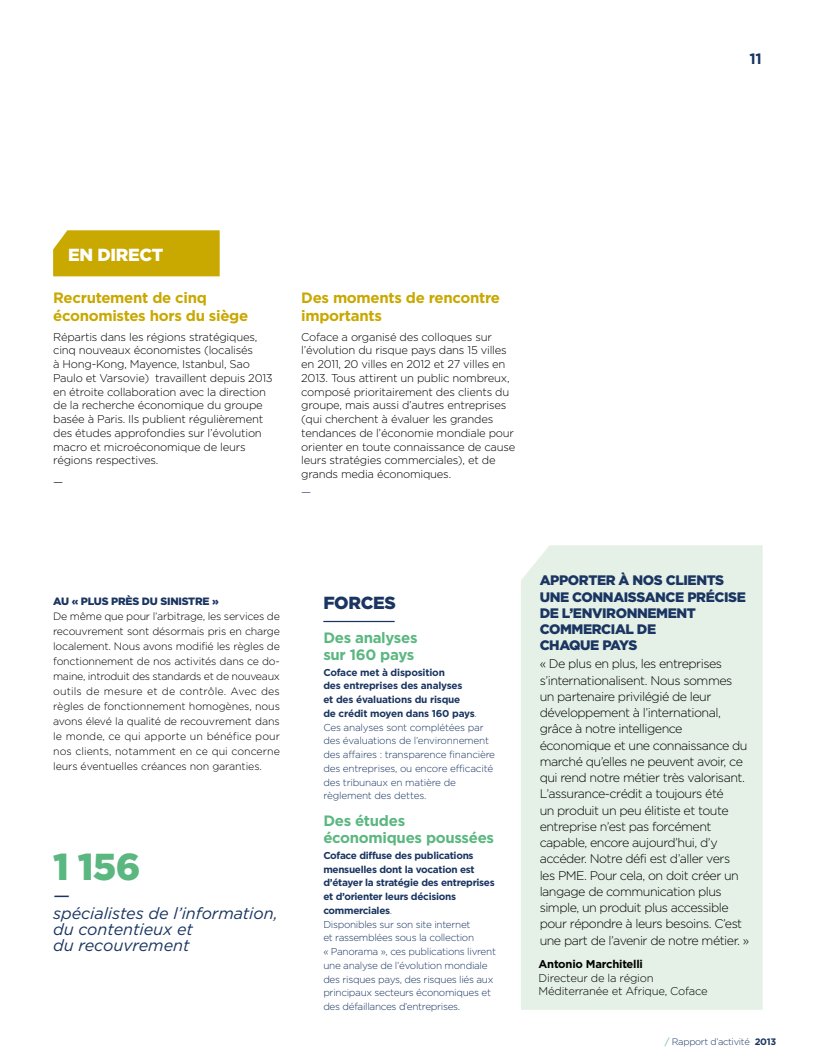
<style>
.page{position:relative;width:815px;height:1063px;background:#fff}
.page>*{position:absolute;margin:0;border:0;box-sizing:border-box;transform-origin:0 0}
.t1{font:900 37.5px "Gotham";color:#5bb780}
.t2{font:italic 18.75px "Gotham";color:#1a3561}
.t3{font:900 17.5px "Gotham";color:#fff}
.t4{font:900 17.5px "Gotham";color:#1a3561}
.t5{font:italic 16.25px/16.2px "Gotham";letter-spacing:-.005em;color:#1a3561}
.t6{font:700 15px/17.5px "Gotham";letter-spacing:-.02em;color:#c9a800}
.t7{font:700 15px/17.5px "Gotham";letter-spacing:-.02em;color:#5bb780}
.t8{font:700 15px "Gotham";color:#1a3561}
.t9{font:900 13.75px/16.2px "Gotham";letter-spacing:-.03em;color:#1a3561}
.t10{font:300 12.5px/16.2px "Gotham";letter-spacing:-.04em;color:#000}
.t11{font:300 11.25px/13.8px "Gotham";letter-spacing:-.02em;color:#000}
.t12{font:700 11.25px "Gotham";letter-spacing:-.02em;color:#000}
.t13{font:300 11.25px "Gotham";color:#1a3561}
.t14{font:300 10.62px/15px "Gotham";letter-spacing:-.01em;color:#000;text-align:justify}
.t15{font:900 10.62px "Gotham";letter-spacing:-.02em;color:#1a3561}
.t16{font:300 10px/13.8px "Gotham";letter-spacing:-.03em;color:#1a3561}
.t17{font:300 9.38px "Gotham";letter-spacing:-.03em;color:#1a3561}
.s1{font-weight:700}
.s2{font-weight:400;color:#5bb780}
</style>
<div class="page">
<hr style="left:323px;top:621px;width:72px;height:1px;background:#1a3561">
<div style="left:521px;top:545px;width:242px;height:465px;background:#e5f1e7"></div>
<div style="left:53px;top:230px;width:167px;height:46px;background:#c9a800"></div>
<h3 class="t8" style="left:749px;top:50px;width:14px">11</h3>
<h3 class="t3" style="left:68px;top:245px;width:97px">EN DIRECT</h3>
<h3 class="t6" style="left:53px;top:289px;width:197px">Recrutement de cinq économistes hors du siège</h3>
<p class="t11" style="left:53px;top:330px;width:221px">Répartis dans les régions stratégiques, cinq nouveaux économistes (localisés<br>à Hong-Kong, Mayence, -Istanbul, Sao Paulo et Varsovie) travaillent depuis 2013 en étroite collaboration avec la direction de la recherche économique du groupe basée à Paris. I ls publient régulièrement des études approfondies sur l’évolution macro et microéconomique de leurs régions respectives.</p>
<p class="t11" style="left:53px;top:475px;width:12px">—</p>
<h3 class="t6" style="left:301px;top:289px;width:200px">Des moments de rencontre importants</h3>
<p class="t11" style="left:301px;top:330px;width:216px">Coface a organisé des colloques sur l’évolution du risque pays dans 15 villes en 2011, 20 villes en 2012 et 27 villes en 2013. Tous attirent un public nombreux, composé prioritairement des clients du groupe, mais aussi d’autres entreprises (qui cherchent à évaluer les grandes tendances de l’économie mondiale pour orienter en toute connaissance de cause leurs stratégies commerciales), et de grands media économiques.</p>
<p class="t13" style="left:301px;top:486px;width:12px">—</p>
<p class="t15" style="left:53px;top:595px;width:167px">AU « PLUS PRÈS DU SI NISTRE »</p>
<p class="t14" style="left:53px;top:609px;width:228px">De même que pour l’arbitrage, les services de recouvrement sont désormais pris en charge localement. Nous avons modifié les règles de fonctionnement de nos activités dans ce do&shy;maine, introduit des standards et de nouveaux outils de mesure et de contrôle. Avec des règles de fonctionnement homogènes, nous avons élevé la qualité de recouvrement dans le monde, ce qui apporte un bénéfice pour nos clients, notamment en ce qui concerne leurs éventuelles créances non garanties.</p>
<h1 class="t1" style="left:53px;top:845px;width:89px">1 156</h1>
<h2 class="t2" style="left:53px;top:885px;width:18px">—</h2>
<h3 class="t5" style="left:53px;top:905px;width:226px">spécialistes de l’information, du contentieux et<br>du recouvrement</h3>
<h3 class="t4" style="left:323px;top:593px;width:72px">FORCES</h3>
<h3 class="t7" style="left:323px;top:628px;width:96px">Des analyses sur 160 pays</h3>
<p class="t16" style="left:323px;top:665px;width:173px"><span class="s1">Coface met à disposition<br>des entreprises des analyses<br>et des évaluations du risque<br>de crédit moyen dans 160 pays</span>.<br>Ces analyses sont complétées par des évaluations de l’environnement des affaires : transparence financière des entreprises, ou encore efficacité des tribunaux en matière de règlement des dettes.</p>
<h3 class="t7" style="left:323px;top:811px;width:172px">Des études économiques poussées</h3>
<p class="t16" style="left:323px;top:848px;width:174px"><span class="s1">Coface diffuse des publications mensuelles dont la vocation est d’étayer la stratégie des entreprises et d’orienter leurs décisions commerciales</span>.<br>Disponibles sur son site internet<br>et rassemblées sous la collection<br>« Panorama », ces publications livrent une analyse de l’évolution mondiale des risques pays, des risques liés aux principaux secteurs économiques et des défaillances d’entreprises.</p>
<p class="t9" style="left:540px;top:572px;width:184px">APPORTER À NOS CLIENTS<br>UNE CONNAISSA</p>
<p class="t9" style="left:540px;top:588px;width:193px;text-indent:116px">NCE PRÉCISE<br>DE L’ENVIRONNEME</p>
<p class="t9" style="left:676px;top:605px;width:21px">NT</p>
<p class="t9" style="left:540px;top:621px;width:117px;text-indent:62px">CIAL DE<br>CHAQUE PAYS</p>
<p class="t10" style="left:540px;top:656px;width:211px">« De plus en plus, les entreprises s’internationalisent. Nous sommes un partenaire privilégié de leur développement à l’international, grâce à notre intelligence économique et une connaissance du marché qu’elles ne peuvent avoir, ce qui rend notre métier très valorisant.<br>L’assurance-crédit a toujours été<br>un produit un peu élitiste et toute entreprise n’est pas forcément capable, encore aujourd’hui, d’y accéder. N otre défi est d’aller vers<br>les PM E. Pour cela, on doit créer un langage de communication plus simple, un produit plus accessible pour répondre à leurs besoins. C’est une part de l’avenir de notre métier. »</p>
<p class="t12" style="left:539px;top:957px;width:106px">Antonio Marchitelli</p>
<p class="t11" style="left:539px;top:971px;width:171px">Directeur de la région<br>M éditerranée et Afrique, Coface</p>
<p class="t9" style="left:540px;top:621px;width:20px">COM-MER</p>
<p class="t17" style="left:665px;top:1036px;width:113px"><span class="s2">/</span> Rapport d’activité <span class="s1">2013</span></p>
</div>
